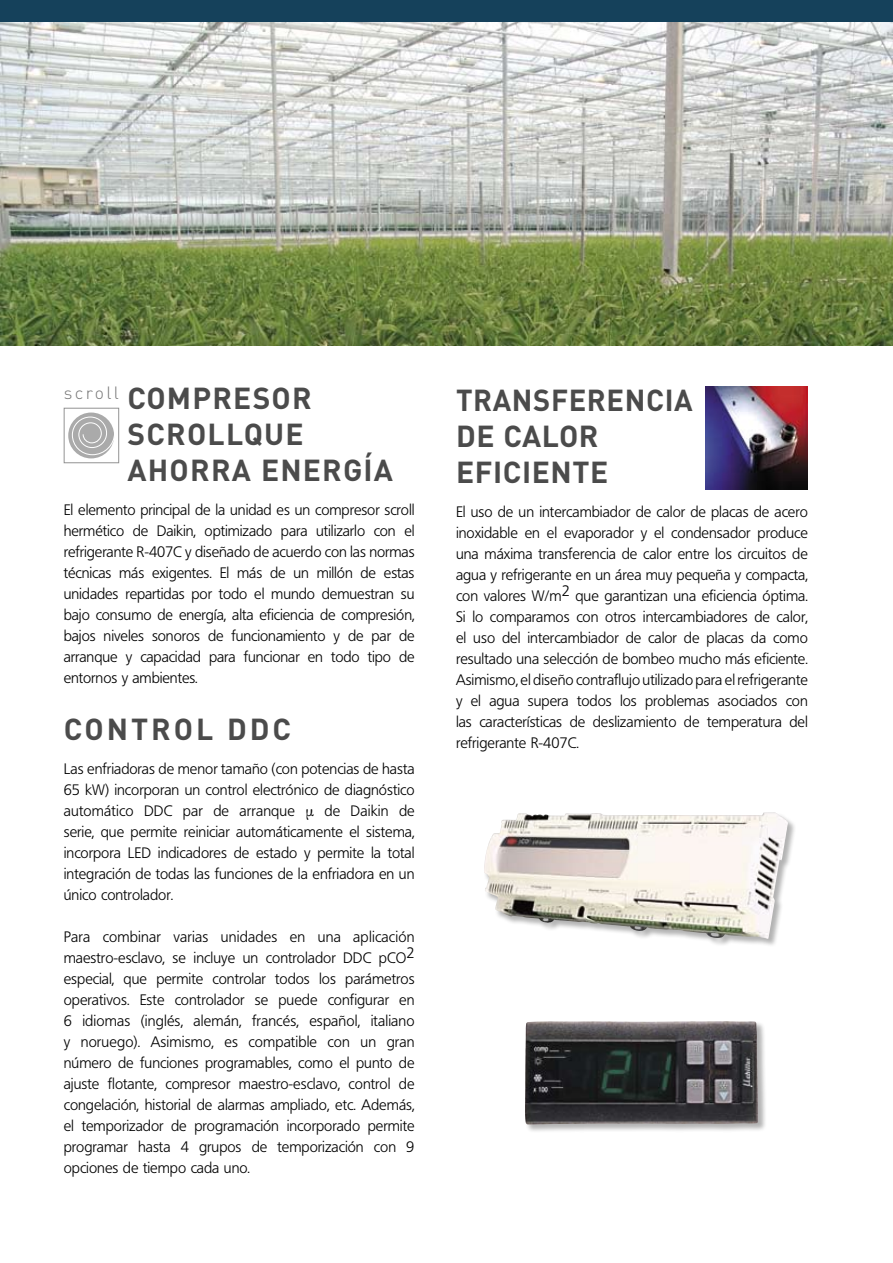
<style>
.page{position:relative;width:893px;height:1263px;background:#fff}
.page>*{position:absolute;margin:0;border:0;box-sizing:border-box;transform-origin:0 0}
.t1{font:700 30px/36px "DIN";letter-spacing:.04em;color:#4b4b4b}
.t2{font:700 30px/36px "DIN";letter-spacing:.02em;color:#4b4b4b}
.t3{font:700 30px "DIN";letter-spacing:.1em;color:#4b4b4b}
.t4{font:300 17.55px "DIN";letter-spacing:.135em;color:#747474}
.t5{font:300 15px/21px "Frutiger BSK45";color:#000;text-align:justify}
</style>
<div class="page">
<div style="left:525px;top:1021px;width:242px;height:112px;background:#000;opacity:.3"></div>
<img style="left:525px;top:1021px;width:233px;height:103px">
<div style="left:484px;top:812px;width:312px;height:136px;background:#000;opacity:.3"></div>
<img style="left:484px;top:812px;width:290px;height:121px">
<img style="left:0;top:21px;width:893px;height:324px">
<div style="left:0;top:0;width:893px;height:21px;background:#15415b"></div>
<div style="left:64px;top:408px;width:55px;height:55px;border:1px solid #939393"></div>
<div style="left:68px;top:412px;width:46px;height:46px;background:#aaa;border-radius:50%"></div>
<svg style="left:72px;top:416px;width:42px;height:39px"></svg>
<img style="left:705px;top:387px;width:103px;height:103px">
<p class="t4" style="left:64px;top:381px;width:57px">scroll</p>
<h1 class="t1" style="left:128px;top:379px;width:267px">COMPRESOR<br>SCROLLQUE<br>AHORRA ENERGÍA</h1>
<p class="t5" style="left:64px;top:499px;width:352px">El elemento principal de la unidad es un compresor scroll hermético de Daikin, optimizado para utilizarlo con el refrigerante R-407C y diseñado de acuerdo con las normas técnicas más exigentes. El más de un millón de estas unidades repartidas por todo el mundo demuestran su bajo consumo de energía, alta eficiencia de compresión, bajos niveles sonoros de funcionamiento y de par de arranque y capacidad para funcionar en todo tipo de entornos y ambientes.</p>
<h1 class="t3" style="left:64px;top:709px;width:229px">CONTROL DDC</h1>
<p class="t5" style="left:64px;top:758px;width:352px">Las enfriadoras de menor tamaño (con potencias de hasta 65 kW) incorporan un control electrónico de diagnóstico automático DDC par de arranque µ de Daikin de serie, que permite reiniciar automáticamente el sistema, incorpora LED indicadores de estado y permite la total integración de todas las funciones de la enfriadora en un único controlador.</p>
<p class="t5" style="left:64px;top:926px;width:352px">Para combinar varias unidades en una aplicación maestro-esclavo, se incluye un controlador DDC pCO2 especial, que permite controlar todos los parámetros operativos. Este controlador se puede configurar en 6 idiomas (inglés, alemán, francés, español, italiano y noruego). Asimismo, es compatible con un gran número de funciones programables, como el punto de ajuste flotante, compresor maestro-esclavo, control de congelación, historial de alarmas ampliado, etc. Además, el temporizador de programación incorporado permite programar hasta 4 grupos de temporización con 9 opciones de tiempo cada uno.</p>
<h1 class="t2" style="left:456px;top:381px;width:238px">TRANSFERENCIA<br>DE CALOR<br>EFICIENTE</h1>
<p class="t5" style="left:456px;top:502px;width:353px">El uso de un intercambiador de calor de placas de acero inoxidable en el evaporador y el condensador produce una máxima transferencia de calor entre los circuitos de agua y refrigerante en un área muy pequeña y compacta, con valores W/m2 que garantizan una eficiencia óptima.<br>Si lo comparamos con otros intercambiadores de calor, el uso del intercambiador de calor de placas da como resultado una selección de bombeo mucho más eficiente.<br>Asimismo, el diseño contraflujo utilizado para el refrigerante y el agua supera todos los problemas asociados con las características de deslizamiento de temperatura del refrigerante R-407C.</p>
</div>
